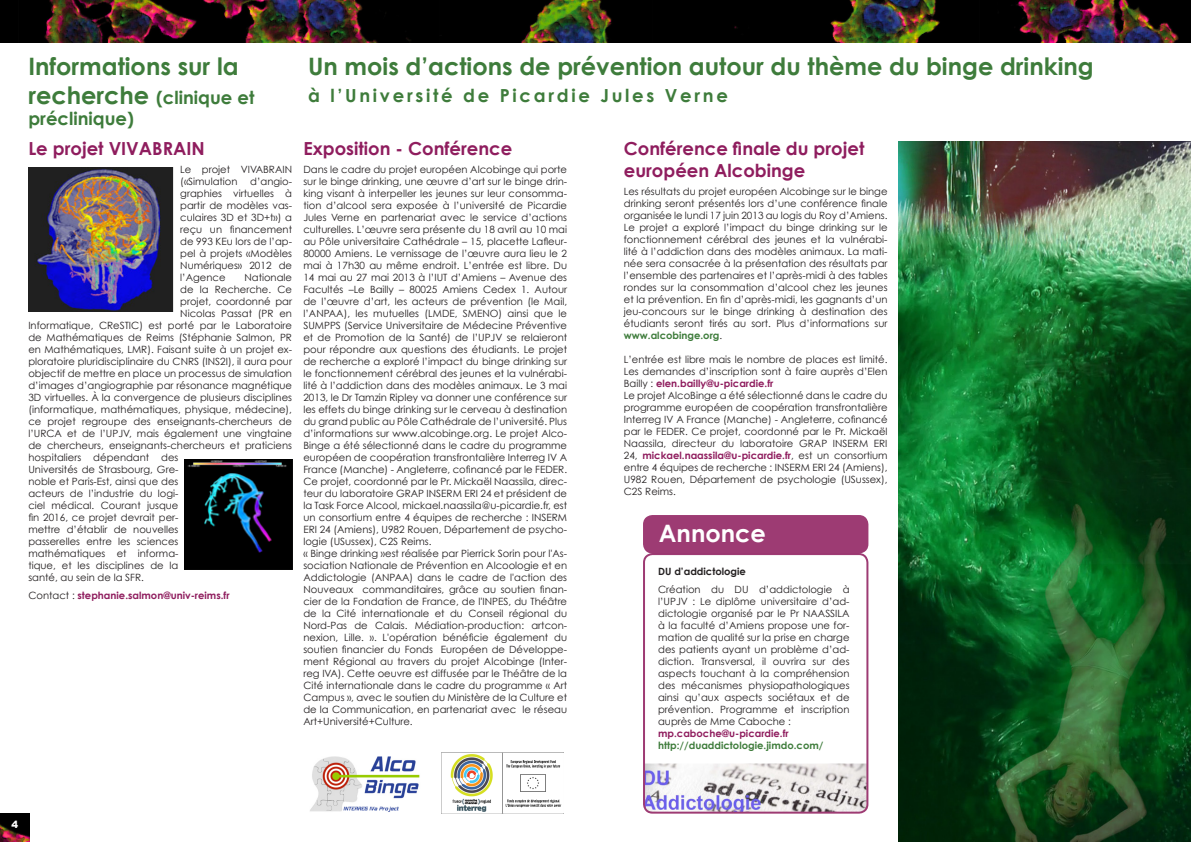
<style>
.page{position:relative;width:1191px;height:842px;background:#fff}
.page>*{position:absolute;margin:0;border:0;box-sizing:border-box;transform-origin:0 0}
.Titre{font:700 24px "Century Gothic";color:#3e7c3b}
.Titre-2{font:700 24px "Century Gothic";color:#fff}
.Sous-titre{font:700 18px/21.6px "Century Gothic";color:#8f1d5e}
.Titre-3{font:700 18px "Century Gothic";letter-spacing:.15em;color:#3e7c3b}
.Titre-4{font:700 18px/21.6px "Century Gothic";color:#3e7c3b}
.t1{font:10px/12px "Century Gothic";color:#231f20;text-align:justify}
.t2{font:700 10px "Century Gothic";color:#8f1d5e}
.t3{font:700 10px "Century Gothic";color:#3e7c3b}
.t4{font:700 10px "Century Gothic";color:#231f20}
.t5{font:900 10px "Arial";color:#fff}
.s1{font-size:24px}
.s2{font-weight:400;color:#231f20}
.s3{font-weight:700;color:#3e7c3b}
.s4{font-weight:700;color:#8f1d5e}
</style>
<div class="page">
<img style="left:0;top:0;width:442px;height:42px">
<img style="left:0;top:814px;width:30px;height:28px">
<img style="left:442px;top:0;width:749px;height:42px">
<img style="left:28px;top:167px;width:146px;height:145px">
<img style="left:184px;top:459px;width:109px;height:111px">
<img style="left:310px;top:756px;width:110px;height:56px">
<img style="left:441px;top:753px;width:122px;height:61px">
<img style="left:899px;top:142px;width:292px;height:700px">
<img style="left:646px;top:763px;width:221px;height:50px">
<div style="left:643px;top:553px;width:225px;height:261px;border:2px solid #8f1d5e;border-radius:9px"></div>
<div style="left:644px;top:516px;width:223px;height:36px;background:#9d3b73;border-radius:9px"></div>
<div style="left:643px;top:515px;width:225px;height:38px;border:2px solid #8f1d5e;border-radius:9px"></div>
<p class="Titre" style="left:28px;top:51px;width:212px">Informations sur la</p>
<p class="Titre-4" style="left:28px;top:86px;width:227px"><span class="s1">recherche</span> (clinique et préclinique)</p>
<p class="Sous-titre" style="left:28px;top:137px;width:178px">Le projet VIVABRAIN</p>
<p class="t1" style="left:180px;top:163px;width:113px">Le projet VIVABRAIN («Simulation</p>
<p class="t1" style="left:180px;top:175px;width:113px;text-indent:70px">d’angio&shy;graphies virtuelles à partir de modèles vas&shy;culaires 3D et 3D+t») a reçu un financement de 993 KEu lors de l’ap&shy;pel à projets «Modèles Numériques» 2012 de l’Agence</p>
<p class="t1" style="left:244px;top:271px;width:49px">Nationale</p>
<p class="t1" style="left:180px;top:283px;width:113px">de la Recherche. Ce</p>
<p class="t1" style="left:180px;top:295px;width:113px">projet, coordonné par</p>
<p class="t1" style="left:180px;top:307px;width:113px">Nicolas Passat (PR en</p>
<p class="t1" style="left:28px;top:319px;width:265px">Informatique, CReSTIC) est porté par le Laboratoire</p>
<p class="t1" style="left:28px;top:331px;width:265px">de Mathématiques de Reims (Stéphanie Salmon, PR</p>
<p class="t1" style="left:28px;top:343px;width:265px">en Mathématiques, LMR). Faisant suite à un projet ex-</p>
<p class="t1" style="left:28px;top:355px;width:265px">ploratoire pluridisciplinaire du CNRS (INS2I), il aura pour</p>
<p class="t1" style="left:28px;top:367px;width:265px">objectif de mettre en place un processus de simulation</p>
<p class="t1" style="left:28px;top:379px;width:265px">d’images d’angiographie par résonance magnétique</p>
<p class="t1" style="left:28px;top:391px;width:265px">3D virtuelles. À la convergence de plusieurs disciplines</p>
<p class="t1" style="left:28px;top:403px;width:265px">(informatique, mathématiques, physique, médecine),</p>
<p class="t1" style="left:28px;top:415px;width:265px">ce projet regroupe des enseignants-chercheurs de</p>
<p class="t1" style="left:28px;top:427px;width:265px">l’URCA et de l’UPJV, mais également une vingtaine</p>
<p class="t1" style="left:28px;top:439px;width:265px">de chercheurs, enseignants-chercheurs et praticiens</p>
<p class="t1" style="left:28px;top:451px;width:152px">hospitaliers dépendant des</p>
<p class="t1" style="left:28px;top:463px;width:152px">Universités de Strasbourg, Gre-</p>
<p class="t1" style="left:28px;top:475px;width:152px">noble et Paris-Est, ainsi que des</p>
<p class="t1" style="left:28px;top:487px;width:152px">acteurs de l’industrie du logi-</p>
<p class="t1" style="left:28px;top:499px;width:152px">ciel médical. Courant jusque</p>
<p class="t1" style="left:28px;top:511px;width:152px">fin 2016, ce projet devrait per-</p>
<p class="t1" style="left:28px;top:523px;width:152px">mettre d’établir de nouvelles</p>
<p class="t1" style="left:28px;top:535px;width:152px">passerelles entre les sciences</p>
<p class="t1" style="left:28px;top:547px;width:152px">mathématiques et informa-</p>
<p class="t1" style="left:28px;top:559px;width:152px">tique, et les disciplines de la</p>
<p class="t1" style="left:28px;top:571px;width:117px">santé, au sein de la SFR.</p>
<p class="t2" style="left:28px;top:589px;width:203px"><span class="s2">Contact :</span> stephanie.salmon@univ-reims.fr</p>
<p class="Titre" style="left:308px;top:51px;width:787px">Un mois d’actions de prévention autour du thème du binge drinking</p>
<p class="Titre-3" style="left:308px;top:84px;width:421px">à l’Université de Picardie Jules Verne</p>
<p class="Sous-titre" style="left:303px;top:137px;width:210px">Exposition - Conférence</p>
<p class="t1" style="left:303px;top:163px;width:265px">Dans le cadre du projet européen Alcobinge qui porte sur le binge drinking, une œuvre d’art sur le binge drin&shy;king visant à interpeller les jeunes sur leur consomma&shy;tion d’alcool sera exposée à l’université de Picardie Jules Verne en partenariat avec le service d’actions culturelles. L’œuvre sera présente du 18 avril au 10 mai au Pôle universitaire Cathédrale – 15, placette Lafleur-80000 Amiens. Le vernissage de l’œuvre aura lieu le 2 mai à 17h30 au même endroit. L’entrée est libre. Du 14 mai au 27 mai 2013 à l’IUT d’Amiens – Avenue des Facultés –Le Bailly – 80025 Amiens Cedex 1. Autour de l’œuvre d’art, les acteurs de prévention (le Mail, l’ANPAA), les mutuelles (LMDE, SMENO) ainsi que le SUMPPS (Service Universitaire de Médecine Préventive et de Promotion de la Santé) de l’UPJV se relaieront pour répondre aux questions des étudiants. Le projet de recherche a exploré l’impact du binge drinking sur le fonctionnement cérébral des jeunes et la vulnérabi&shy;lité à l’addiction dans des modèles animaux. Le 3 mai 2013, le Dr Tamzin Ripley va donner une conférence sur les effets du binge drinking sur le cerveau à destination du grand public au Pôle Cathédrale de l’université. Plus d’informations sur www.alcobinge.org. Le projet Alco-Binge a été sélectionné dans le cadre du programme européen de coopération transfrontalière Interreg IV A France (Manche) - Angleterre, cofinancé par le FEDER.<br>Ce projet, coordonné par le Pr. Mickaël Naassila, direc&shy;teur du laboratoire GRAP INSERM ERI 24 et président de la Task Force Alcool, mickael.naassila@u-picardie.fr, est un consortium entre 4 équipes de recherche : INSERM ERI 24 (Amiens), U982 Rouen, Département de psycho&shy;logie (USussex), C2S Reims.</p>
<p class="t1" style="left:303px;top:547px;width:265px">« Binge drinking »est réalisée par Pierrick Sorin pour l'As&shy;sociation Nationale de Prévention en Alcoologie et en Addictologie (ANPAA) dans le cadre de l'action des Nouveaux commanditaires, grâce au soutien finan&shy;cier de la Fondation de France, de l'INPES, du Théâtre de la Cité internationale et du Conseil régional du Nord-Pas de Calais. Médiation-production: artcon&shy;nexion, Lille. ». L'opération bénéficie également du soutien financier du Fonds Européen de Développe&shy;ment Régional au travers du projet Alcobinge (Inter&shy;reg IVA). Cette oeuvre est diffusée par le Théâtre de la Cité internationale dans le cadre du programme « Art Campus », avec le soutien du Ministère de la Culture et de la Communication, en partenariat avec le réseau Art+Université+Culture.</p>
<p class="Sous-titre" style="left:624px;top:137px;width:242px">Conférence finale du projet européen Alcobinge</p>
<p class="t1" style="left:624px;top:185px;width:265px">Les résultats du projet européen Alcobinge sur le binge drinking seront présentés lors d’une conférence finale organisée le lundi 17 juin 2013 au logis du Roy d’Amiens.<br>Le projet a exploré l’impact du binge drinking sur le fonctionnement cérébral des jeunes et la vulnérabi&shy;lité à l’addiction dans des modèles animaux. La mati&shy;née sera consacrée à la présentation des résultats par l’ensemble des partenaires et l’après-midi à des tables rondes sur la consommation d’alcool chez les jeunes et la prévention. En fin d’après-midi, les gagnants d’un jeu-concours sur le binge drinking à destination des étudiants seront tirés au sort. Plus d’informations sur <span class="s3">www.alcobinge.org</span>.</p>
<p class="t1" style="left:624px;top:353px;width:265px">L’entrée est libre mais le nombre de places est limité.<br>Les demandes d’inscription sont à faire auprès d’Elen Bailly : <span class="s4">elen.bailly@u-picardie.fr</span></p>
<p class="t1" style="left:624px;top:389px;width:265px">Le projet AlcoBinge a été sélectionné dans le cadre du programme européen de coopération transfrontalière Interreg IV A France (Manche) - Angleterre, cofinancé par le FEDER. Ce projet, coordonné par le Pr. Mickaël Naassila, directeur du laboratoire GRAP INSERM ERI 24, <span class="s4">mickael.naassila@u-picardie.fr</span>, est un consortium entre 4 équipes de recherche : INSERM ERI 24 (Amiens), U982 Rouen, Département de psychologie (USussex), C2S Reims.</p>
<p class="Titre-2" style="left:659px;top:519px;width:109px">Annonce</p>
<p class="t4" style="left:658px;top:565px;width:89px">DU d’addictologie</p>
<p class="t1" style="left:658px;top:583px;width:193px">Création du DU d’addictologie à l’UPJV : Le diplôme universitaire d’ad&shy;dictologie organisé par le Pr NAASSILA à la faculté d’Amiens propose une for&shy;mation de qualité sur la prise en charge des patients ayant un problème d’ad&shy;diction. Transversal, il ouvrira sur des aspects touchant à la compréhension des mécanismes physiopathologiques ainsi qu’aux aspects sociétaux et de prévention. Programme et inscription auprès de Mme Caboche :</p>
<p class="t2" style="left:658px;top:727px;width:132px">mp.caboche@u-picardie.fr</p>
<p class="t3" style="left:658px;top:739px;width:167px">http://duaddictologie.jimdo.com/</p>
<p class="t5" style="left:12px;top:817px;width:8px">4</p>
</div>
